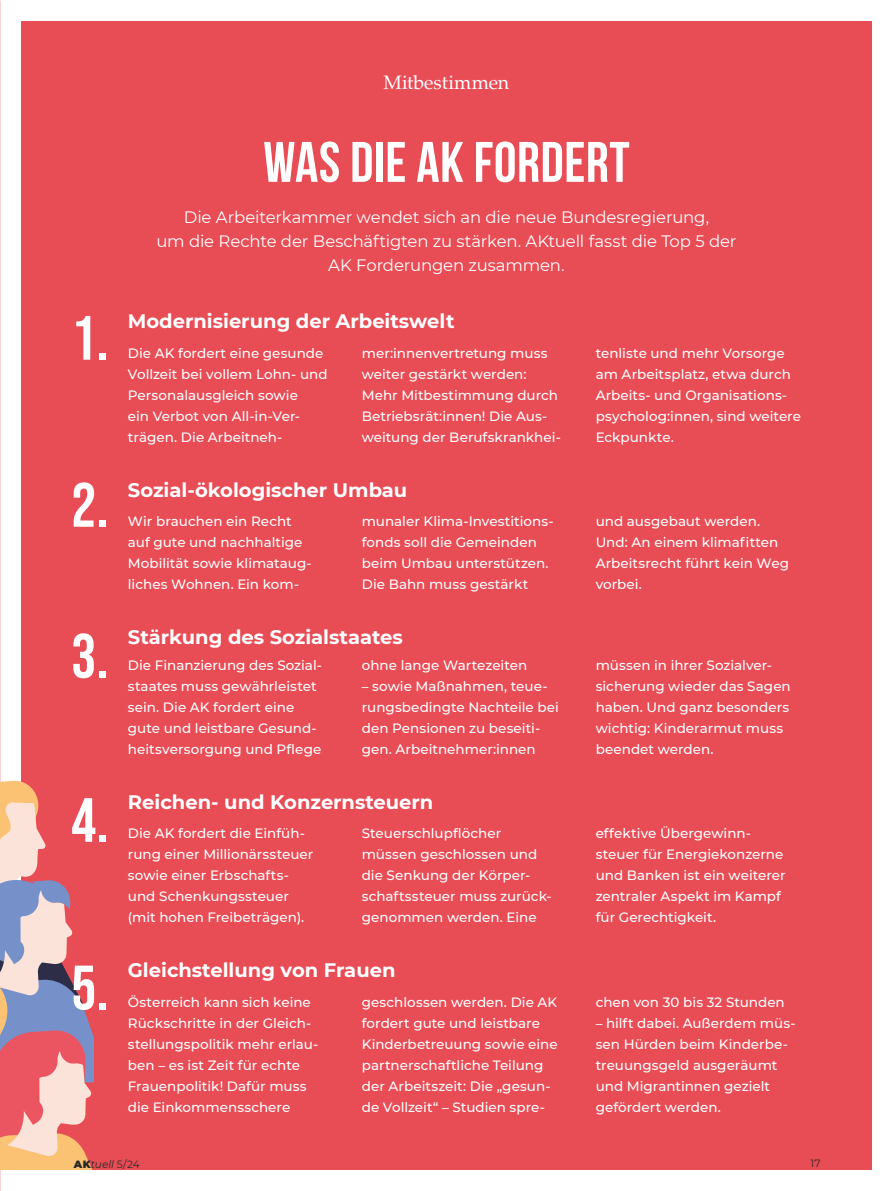
<style>
.page{position:relative;width:893px;height:1191px;background:#fff}
.page>*{position:absolute;margin:0;border:0;box-sizing:border-box;transform-origin:0 0}
.Ü_Bebas_black{font:62.55px "Bebas Neue";color:#fff}
.Ü_Bebas_black-2{font:57px "Bebas Neue";letter-spacing:.01em;color:#fff}
.H5{font:700 19.5px "Montserrat";color:#fff}
.FT_mont{font:700 19.5px "Montserrat";color:#fff}
.Rubrik___over_head_red{font:19.5px "Palatino";color:#fff}
.Vorspann_alternative__anreisser{font:16.5px/24px "Montserrat";letter-spacing:-.01em;color:#fff;text-align:center}
.FT_mont-2{font:500 13.5px/21px "Montserrat";color:#fff}
.t1{font:italic 10.5px "Montserrat";letter-spacing:.005em;color:#282827}
.t2{font:10.5px "Montserrat";color:#282827}
.s1{font-weight:900;font-style:normal}
.s2{font-style:normal}
</style>
<div class="page">
<div style="left:21px;top:21px;width:851px;height:1148px;background:#e84c55"></div>
<svg style="left:0;top:780px;width:94px;height:389px"></svg>
<h1 class="Ü_Bebas_black" style="left:71px;top:303px;width:39px">1.</h1>
<h1 class="Ü_Bebas_black" style="left:71px;top:470px;width:39px">2.</h1>
<h1 class="Ü_Bebas_black" style="left:71px;top:620px;width:39px">3.</h1>
<h1 class="Ü_Bebas_black" style="left:71px;top:785px;width:39px">4.</h1>
<h1 class="Ü_Bebas_black" style="left:71px;top:952px;width:39px">5.</h1>
<p class="Rubrik___over_head_red" style="left:384px;top:66px;width:127px">Mitbestimmen</p>
<h1 class="Ü_Bebas_black-2" style="left:263px;top:131px;width:368px">WAS DIE AK FORDERT</h1>
<p class="Vorspann_alternative__anreisser" style="left:156px;top:204px;width:582px">Die Arbeiterkammer wendet sich an die neue Bundesregierung,<br>um die Rechte der Beschäftigten zu stärken. AKtuell fasst die Top 5 der<br>AK Forderungen zusammen.</p>
<h2 class="H5" style="left:128px;top:307px;width:328px">Modernisierung der Arbeitswelt</h2>
<p class="FT_mont-2" style="left:128px;top:342px;width:201px">Die AK fordert eine gesunde<br>Vollzeit bei vollem Lohn- und<br>Personalausgleich sowie<br>ein Verbot von All-in-Ver&shy;trägen. Die Arbeitneh-</p>
<p class="FT_mont-2" style="left:362px;top:342px;width:201px">mer:innenvertretung muss weiter gestärkt werden:<br>Mehr Mitbestimmung durch<br>Betriebsrät:innen! Die Aus&shy;weitung der Berufskrankhei-</p>
<p class="FT_mont-2" style="left:596px;top:342px;width:207px">tenliste und mehr Vorsorge am Arbeitsplatz, etwa durch<br>Arbeits- und Organisations&shy;psycholog:innen, sind weitere<br>Eckpunkte.</p>
<h2 class="H5" style="left:128px;top:476px;width:281px">Sozial-ökologischer Umbau</h2>
<p class="FT_mont-2" style="left:128px;top:510px;width:185px">Wir brauchen ein Recht auf gute und nachhaltige<br>Mobilität sowie klimataug&shy;liches Wohnen. Ein kom-</p>
<p class="FT_mont-2" style="left:362px;top:510px;width:193px">munaler Klima-Investitions&shy;fonds soll die Gemeinden beim Umbau unterstützen.<br>Die Bahn muss gestärkt</p>
<p class="FT_mont-2" style="left:596px;top:510px;width:195px">und ausgebaut werden.<br>Und: An einem klimafitten<br>Arbeitsrecht führt kein Weg vorbei.</p>
<h2 class="H5" style="left:128px;top:623px;width:276px">Stärkung des Sozialstaates</h2>
<p class="FT_mont-2" style="left:128px;top:653px;width:195px">Die Finanzierung des Sozial&shy;staates muss gewährleistet sein. Die AK fordert eine gute und leistbare Gesund&shy;heitsversorgung und Pflege</p>
<p class="FT_mont-2" style="left:362px;top:653px;width:167px">ohne lange Wartezeiten</p>
<p class="FT_mont-2" style="left:596px;top:653px;width:197px">müssen in ihrer Sozialver&shy;sicherung wieder das Sagen haben. Und ganz besonders wichtig: Kinderarmut muss beendet werden.</p>
<p class="FT_mont-2" style="left:362px;top:674px;width:199px">– sowie Maßnahmen, teue&shy;rungsbedingte Nachteile bei den Pensionen zu beseiti&shy;gen. Arbeitnehmer:innen</p>
<h2 class="H5" style="left:128px;top:787px;width:307px">Reichen- und Konzernsteuern</h2>
<p class="FT_mont-2" style="left:128px;top:822px;width:187px">Die AK fordert die Einfüh&shy;rung einer Millionärssteuer sowie einer Erbschafts&shy;und Schenkungssteuer (mit hohen Freibeträgen).</p>
<p class="FT_mont-2" style="left:362px;top:822px;width:191px">Steuerschlupflöcher müssen geschlossen und die Senkung der Körper&shy;schaftssteuer muss zurück&shy;genommen werden. Eine</p>
<p class="FT_mont-2" style="left:596px;top:822px;width:192px">effektive Übergewinn&shy;steuer für Energiekonzerne und Banken ist ein weiterer zentraler Aspekt im Kampf für Gerechtigkeit.</p>
<p class="FT_mont" style="left:128px;top:956px;width:269px">Gleichstellung von Frauen</p>
<p class="FT_mont-2" style="left:128px;top:990px;width:192px">Österreich kann sich keine<br>Rückschritte in der Gleich&shy;stellungspolitik mehr erlau&shy;ben – es ist Zeit für echte<br>Frauenpolitik! Dafür muss die Einkommensschere</p>
<p class="FT_mont-2" style="left:362px;top:990px;width:197px">geschlossen werden. Die AK fordert gute und leistbare<br>Kinderbetreuung sowie eine partnerschaftliche Teilung der Arbeitszeit: Die „gesun&shy;de Vollzeit“ – Studien spre-</p>
<p class="FT_mont-2" style="left:596px;top:990px;width:191px">chen von 30 bis 32 Stunden</p>
<p class="FT_mont-2" style="left:596px;top:1011px;width:201px">– hilft dabei. Außerdem müs&shy;sen Hürden beim Kinderbe&shy;treuungsgeld ausgeräumt und Migrantinnen gezielt gefördert werden.</p>
<p class="t1" style="left:74px;top:1156px;width:67px"><span class="s1">AK</span>tuell <span class="s2">5/24</span></p>
<p class="t2" style="left:811px;top:1156px;width:12px">17</p>
</div>
